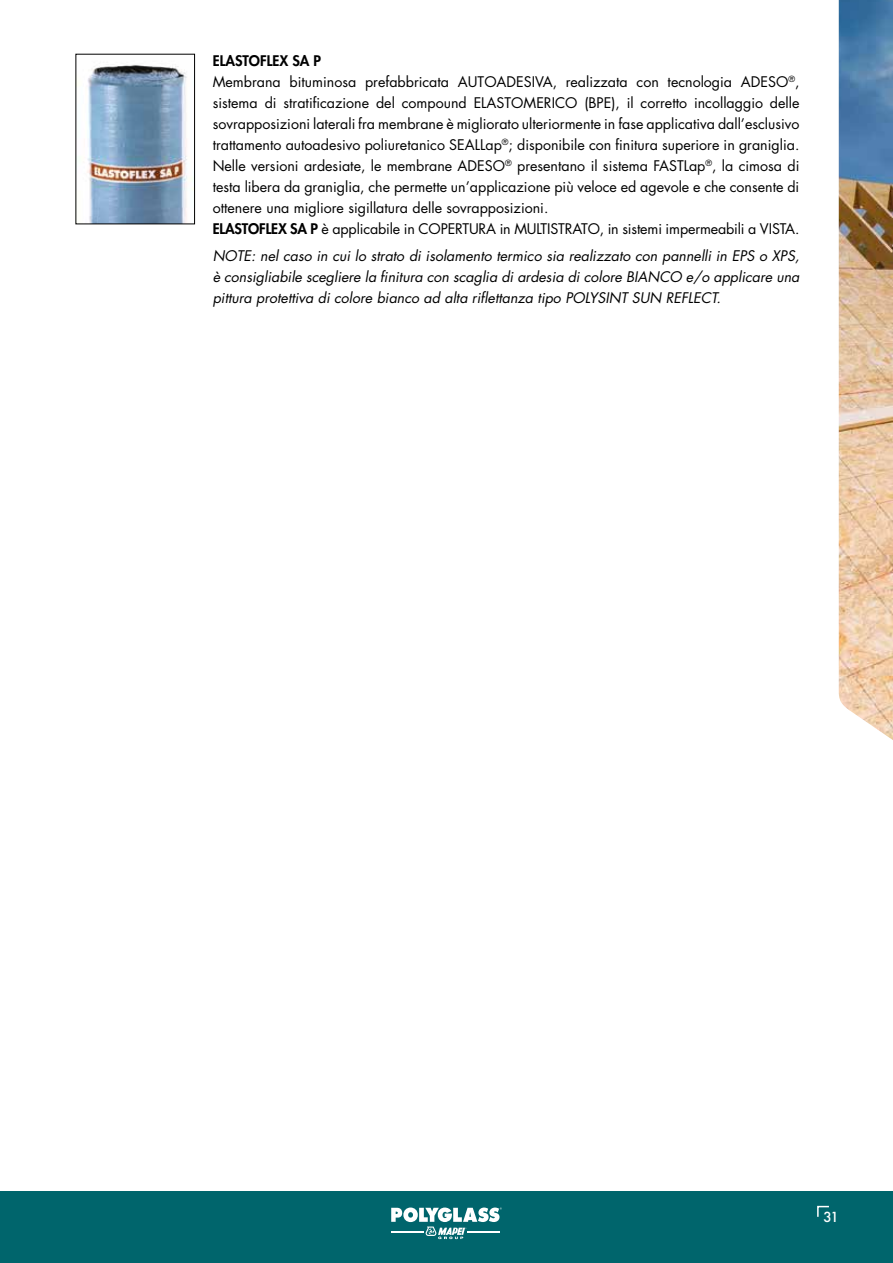
<style>
.page{position:relative;width:893px;height:1263px;background:#fff}
.page>*{position:absolute;margin:0;border:0;box-sizing:border-box;transform-origin:0 0}
.t1{font:14.25px/21px "Futura Std";color:#000}
.t2{font:italic 14.25px/21px "Futura Std";color:#000;text-align:justify}
.t3{font:500 13.5px "Futura";color:#fff}
.s1{font-weight:800}
</style>
<div class="page">
<div style="left:0;top:1191px;width:893px;height:72px;background:#00656c"></div>
<img style="left:839px;top:0;width:54px;height:740px">
<svg style="left:817px;top:1205px;width:12px;height:12px"></svg>
<svg style="left:391px;top:1207px;width:111px;height:32px"></svg>
<img style="left:87px;top:64px;width:106px;height:158px">
<div style="left:76px;top:54px;width:119px;height:170px;border:1px solid #000"></div>
<p class="t1" style="left:213px;top:51px;width:588px"><span class="s1">ELASTOFLEX SA P<br></span>Membrana bituminosa prefabbricata AUTOADESIVA, realizzata con tecnologia ADESO<sup>®</sup>, sistema di stratificazione del compound ELASTOMERICO (BPE), il corretto incollaggio delle sovrapposizioni laterali fra membrane è migliorato ulteriormente in fase applicativa dall’esclusivo trattamento autoadesivo poliuretanico SEALLap<sup>®</sup>; disponibile con finitura superiore in graniglia.<br>Nelle versioni ardesiate, le membrane ADESO<sup>®</sup> presentano il sistema FASTLap<sup>®</sup>, la cimosa di testa libera da graniglia, che permette un’applicazione più veloce ed agevole e che consente di ottenere una migliore sigillatura delle sovrapposizioni.<br><span class="s1">ELASTOFLEX SA P</span> è applicabile in COPERTURA in MULTISTRATO, in sistemi impermeabili a VISTA.</p>
<p class="t2" style="left:213px;top:246px;width:588px">NOTE: nel caso in cui lo strato di isolamento termico sia realizzato con pannelli in EPS o XPS, è consigliabile scegliere la finitura con scaglia di ardesia di colore BIANCO e/o applicare una pittura protettiva di colore bianco ad alta riflettanza tipo POLYSINT SUN REFLECT.</p>
<p class="t3" style="left:823px;top:1208px;width:17px">31</p>
</div>
